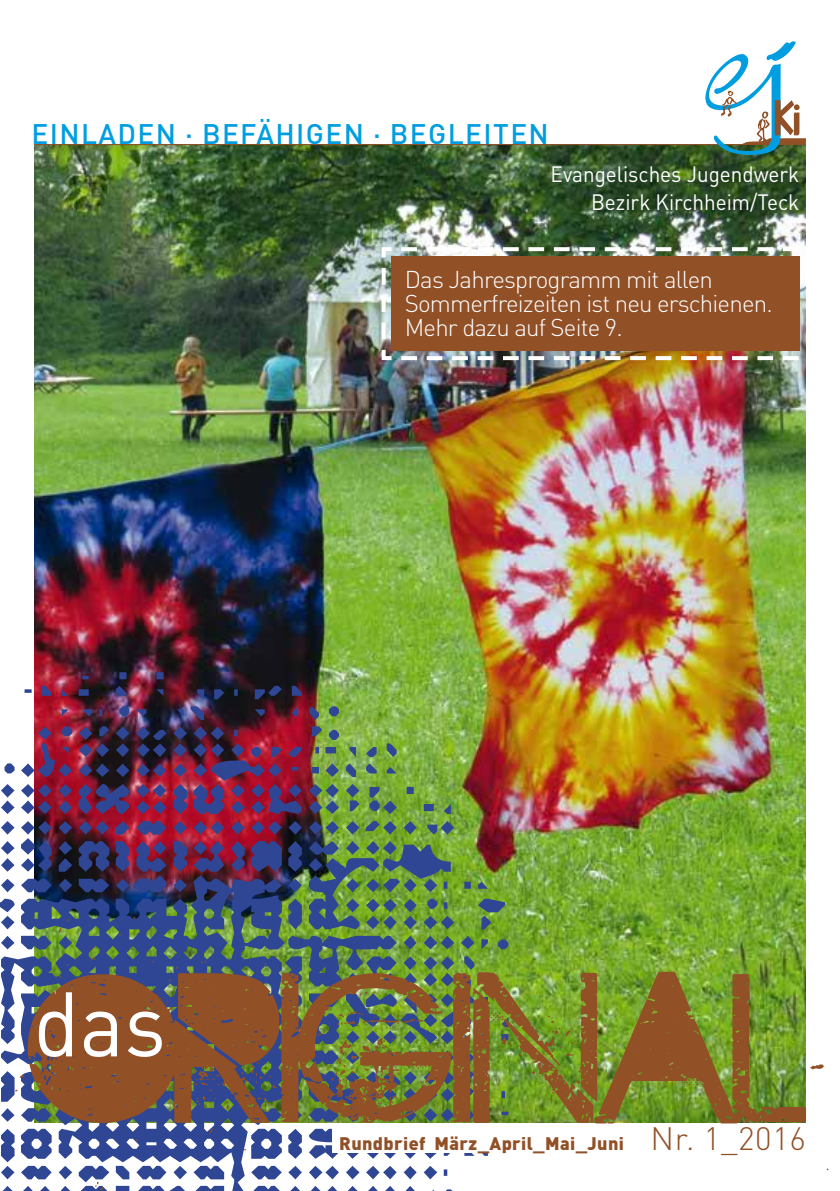
<style>
.page{position:relative;width:840px;height:1191px;background:#fff}
.page>*{position:absolute;margin:0;border:0;box-sizing:border-box;transform-origin:0 0}
.t1{font:500 28px "DINOT";letter-spacing:.05em;color:#009ee0}
.t2{font:300 24px/24px "DINOT";letter-spacing:-.035em;color:#fff}
.t3{font:22px/28px "DINOT";color:#fff;text-align:right;scale:.94 1}
.t4{font:900 18px "DINOT";letter-spacing:.02em;color:#925027}
.s1{font-weight:300;font-size:32px}
</style>
<div class="page">
<img style="left:34px;top:145px;width:771px;height:772px">
<img style="left:0;top:672px;width:508px;height:519px">
<hr style="left:34px;top:144px;width:771px;height:1px;background:#925027">
<svg style="left:705px;top:41px;width:100px;height:114px"></svg>
<svg style="left:15px;top:917px;width:812px;height:273px"></svg>
<svg style="left:39px;top:992px;width:123px;height:65px"></svg>
<img style="left:379px;top:245px;width:427px;height:117px">
<div style="left:390px;top:256px;width:409px;height:94px;background:#925027"></div>
<p class="t1" style="left:31px;top:116px;width:518px">EINLADEN · BEFÄHIGEN · BEGLEITEN</p>
<p class="t3" style="left:550px;top:159px;width:266px">Evangelisches Jugendwerk<br>Bezirk Kirchheim/Teck</p>
<p class="t2" style="left:404px;top:267px;width:369px">Das Jahresprogramm mit allen<br>Sommerfreizeiten ist neu erschienen.<br>Mehr dazu auf Seite 9.</p>
<p class="t4" style="left:339px;top:1131px;width:468px">Rundbrief März_April_Mai_Juni <span class="s1">Nr. 1_2016</span></p>
</div>
